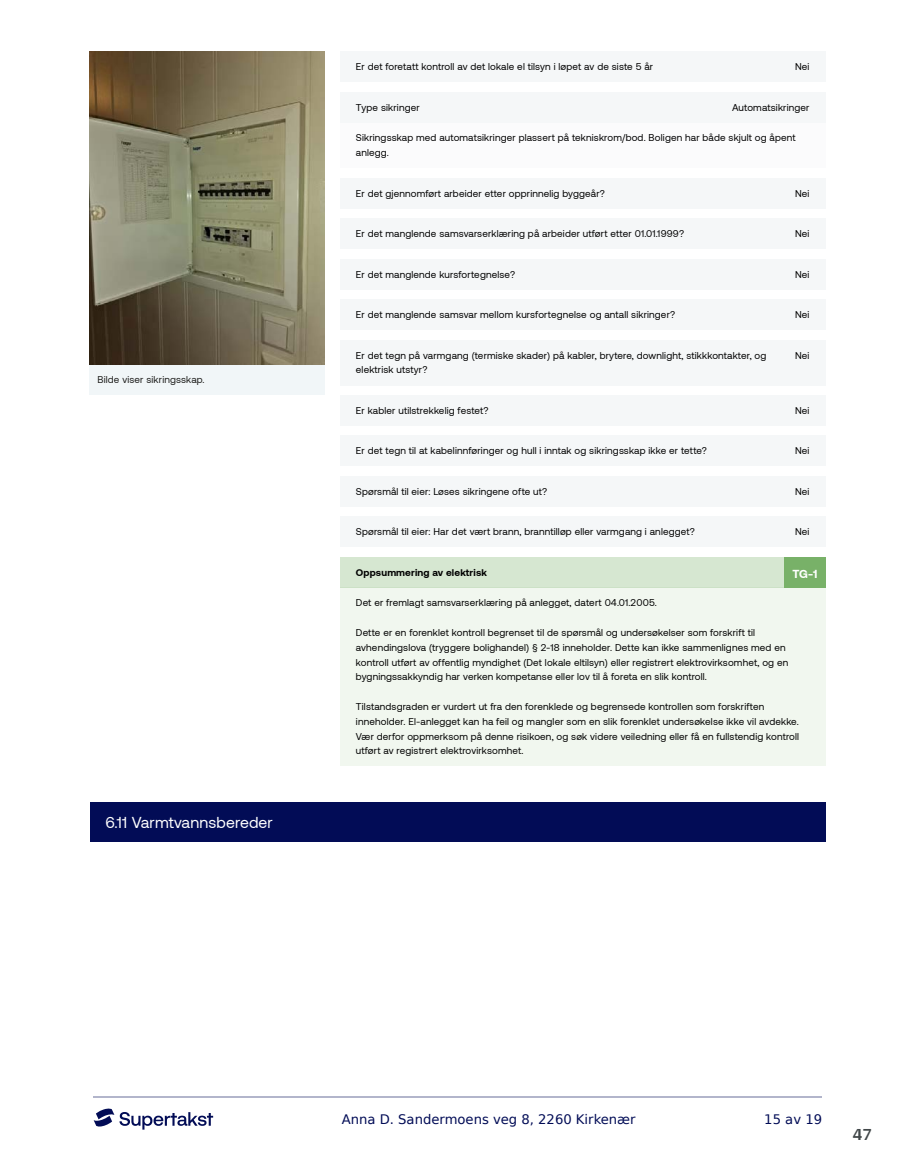
<style>
.page{position:relative;width:915px;height:1172px;background:#fff}
.page>*{position:absolute;margin:0;border:0;box-sizing:border-box;transform-origin:0 0}
.t1{font:700 18px "Arya";color:#414749}
.t2{font:15.75px "Aeonik";letter-spacing:.01em;color:#fff}
.t3{font:13.2px "DejaVu Sans";color:#020c56}
.t4{font:700 11.85px "Aeonik";color:#fff}
.t5{font:9.9px/14.9px "Aeonik";letter-spacing:.015em;color:#000}
.t6{font:9.9px "Aeonik";letter-spacing:.015em;color:#1d1d1b}
.t7{font:700 9.9px "Aeonik";letter-spacing:.015em;color:#000}
</style>
<div class="page">
<hr style="left:93px;top:1097px;width:728px;height:1px;background:#b2b5cb">
<svg style="left:94px;top:1108px;width:119px;height:21px"></svg>
<div style="left:89px;top:802px;width:736px;height:39px;background:#020c56"></div>
<div style="left:89px;top:364px;width:235px;height:31px;background:#f1f6f8"></div>
<img style="left:89px;top:52px;width:235px;height:312px">
<div style="left:340px;top:123px;width:485px;height:45px;background:#f5f7f8"></div>
<div style="left:340px;top:588px;width:485px;height:178px;background:#f1f7ef"></div>
<div style="left:340px;top:52px;width:485px;height:30px;background:#f5f7f8"></div>
<div style="left:340px;top:92px;width:485px;height:31px;background:#f5f7f8"></div>
<div style="left:340px;top:178px;width:485px;height:31px;background:#f5f7f8"></div>
<div style="left:340px;top:218px;width:485px;height:31px;background:#f5f7f8"></div>
<div style="left:340px;top:259px;width:485px;height:30px;background:#f5f7f8"></div>
<div style="left:340px;top:299px;width:485px;height:31px;background:#f5f7f8"></div>
<div style="left:340px;top:340px;width:485px;height:45px;background:#f5f7f8"></div>
<div style="left:340px;top:395px;width:485px;height:31px;background:#f5f7f8"></div>
<div style="left:340px;top:436px;width:485px;height:30px;background:#f5f7f8"></div>
<div style="left:340px;top:476px;width:485px;height:31px;background:#f5f7f8"></div>
<div style="left:340px;top:516px;width:485px;height:31px;background:#f5f7f8"></div>
<div style="left:340px;top:557px;width:485px;height:31px;background:#d6e7d1"></div>
<div style="left:783px;top:557px;width:42px;height:31px;background:#78b168"></div>
<p class="t6" style="left:97px;top:374px;width:109px">Bilde viser sikringsskap.</p>
<h2 class="t2" style="left:105px;top:813px;width:169px">6.11 Varmtvannsbereder</h2>
<p class="t5" style="left:356px;top:60px;width:299px">Er det foretatt kontroll av det lokale el tilsyn i løpet av de siste 5 år</p>
<p class="t5" style="left:794px;top:60px;width:16px">Nei</p>
<p class="t5" style="left:356px;top:100px;width:65px">Type sikringer</p>
<p class="t5" style="left:731px;top:100px;width:79px">Automatsikringer</p>
<p class="t5" style="left:356px;top:131px;width:441px">Sikringsskap med automatsikringer plassert på tekniskrom/bod. Boligen har både skjult og åpent anlegg.</p>
<p class="t5" style="left:356px;top:186px;width:250px">Er det gjennomført arbeider etter opprinnelig byggeår?</p>
<p class="t5" style="left:794px;top:186px;width:16px">Nei</p>
<p class="t5" style="left:356px;top:226px;width:329px">Er det manglende samsvarserklæring på arbeider utført etter 01.01.1999?</p>
<p class="t5" style="left:794px;top:226px;width:16px">Nei</p>
<p class="t5" style="left:356px;top:267px;width:161px">Er det manglende kursfortegnelse?</p>
<p class="t5" style="left:794px;top:267px;width:16px">Nei</p>
<p class="t5" style="left:356px;top:307px;width:321px">Er det manglende samsvar mellom kursfortegnelse og antall sikringer?</p>
<p class="t5" style="left:794px;top:307px;width:16px">Nei</p>
<p class="t5" style="left:356px;top:348px;width:412px">Er det tegn på varmgang (termiske skader) på kabler, brytere, downlight, stikkkontakter, og elektrisk utstyr?</p>
<p class="t5" style="left:794px;top:348px;width:16px">Nei</p>
<p class="t5" style="left:356px;top:403px;width:134px">Er kabler utilstrekkelig festet?</p>
<p class="t5" style="left:794px;top:403px;width:16px">Nei</p>
<p class="t5" style="left:356px;top:443px;width:352px">Er det tegn til at kabelinnføringer og hull i inntak og sikringsskap ikke er tette?</p>
<p class="t5" style="left:794px;top:443px;width:16px">Nei</p>
<p class="t5" style="left:356px;top:484px;width:193px">Spørsmål til eier: Løses sikringene ofte ut?</p>
<p class="t5" style="left:794px;top:484px;width:16px">Nei</p>
<p class="t5" style="left:356px;top:524px;width:340px">Spørsmål til eier: Har det vært brann, branntilløp eller varmgang i anlegget?</p>
<p class="t5" style="left:794px;top:524px;width:16px">Nei</p>
<p class="t7" style="left:356px;top:567px;width:133px">Oppsummering av elektrisk</p>
<p class="t4" style="left:792px;top:567px;width:27px">TG-1</p>
<p class="t5" style="left:356px;top:595px;width:302px">Det er fremlagt samsvarserklæring på anlegget, datert 04.01.2005.</p>
<p class="t5" style="left:356px;top:625px;width:433px">Dette er en forenklet kontroll begrenset til de spørsmål og undersøkelser som forskrift til avhendingslova (tryggere bolighandel) § 2-18 inneholder. Dette kan ikke sammenlignes med en kontroll utført av offentlig myndighet (Det lokale eltilsyn) eller registrert elektrovirksomhet, og en bygningssakkyndig har verken kompetanse eller lov til å foreta en slik kontroll.</p>
<p class="t5" style="left:356px;top:699px;width:444px">Tilstandsgraden er vurdert ut fra den forenklede og begrensede kontrollen som forskriften inneholder. El-anlegget kan ha feil og mangler som en slik forenklet undersøkelse ikke vil avdekke.<br>Vær derfor oppmerksom på denne risikoen, og søk videre veiledning eller få en fullstendig kontroll utført av registrert elektrovirksomhet.</p>
<h3 class="t3" style="left:341px;top:1108px;width:295px">Anna D. Sandermoens veg 8, 2260 Kirkenær</h3>
<h3 class="t3" style="left:764px;top:1108px;width:59px">15 av 19</h3>
<h1 class="t1" style="left:852px;top:1123px;width:21px">47</h1>
</div>
